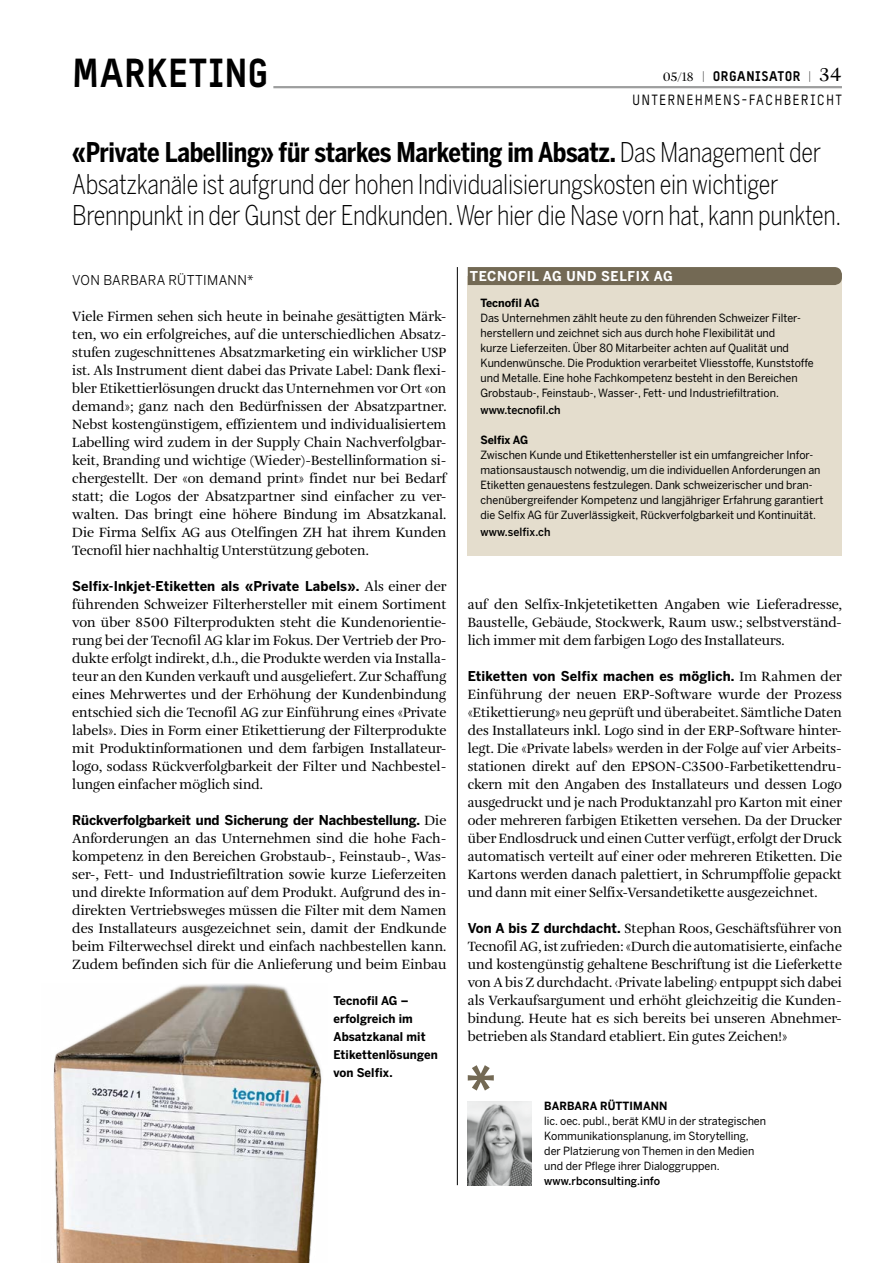
<style>
.page{position:relative;width:893px;height:1263px;background:#fff}
.page>*{position:absolute;margin:0;border:0;box-sizing:border-box;transform-origin:0 0}
.t1{font:900 39px "Typestar Pro";letter-spacing:.03em;color:#000;scale:.95 1}
.t2{font:300 27px/31.5px "Benton Sans Cond";letter-spacing:-.015em;color:#000;scale:.94 1}
.t3{font:15px "Typestar Pro";letter-spacing:.085em;color:#000;scale:.95 1}
.t4{font:13.8px/18px "Amalia Pro";color:#000;text-align:justify}
.t5{font:700 13.5px "Benton Sans";color:#000;scale:.96 1}
.t6{font:700 13.5px "Benton Sans";letter-spacing:.05em;color:#fff;scale:.95 1}
.t7{font:900 13.5px "Typestar Pro";letter-spacing:.035em;color:#000}
.t8{font:13.5px "Benton Sans";letter-spacing:.025em;color:#000;scale:.95 1}
.t9{font:700 12px/18px "Benton Sans";letter-spacing:.01em;color:#000;scale:.95 1}
.t10{font:11.25px/15px "Benton Sans";color:#000;scale:.95 1}
.t11{font:500 11.25px "Benton Sans";letter-spacing:.01em;color:#000;scale:.95 1}
.t12{font:700 11.25px "Benton Sans";color:#000;scale:.95 1}
.s1{font-family:"Amalia Pro";font-weight:400;font-size:12.75px}
.s2{font-family:"Amalia Pro";font-weight:400;font-size:19.5px}
.s3{font-weight:700}
.s4{font-family:"Amalia Pro";font-weight:400;font-size:13.8px}
.s5{font-family:"Benton Sans";font-weight:700;font-size:13.5px}
</style>
<div class="page">
<hr style="left:273px;top:86px;width:569px;height:2px;background:#9d9e9e">
<hr style="left:457px;top:267px;width:1px;height:918px;background:#000">
<div style="left:468px;top:276px;width:374px;height:279px;background:#e4ddcd"></div>
<div style="left:468px;top:267px;width:374px;height:18px;background:#736954"></div>
<img style="left:468px;top:1101px;width:63px;height:84px">
<svg style="left:468px;top:1065px;width:26px;height:25px"></svg>
<img style="left:53px;top:983px;width:269px;height:280px">
<h1 class="t1" style="left:72px;top:47px;width:208px">MARKETING</h1>
<p class="t7" style="left:663px;top:67px;width:181px"><span class="s1">05/18 |</span> ORGANISATOR <span class="s1">|</span> <span class="s2">34</span></p>
<p class="t3" style="left:632px;top:91px;width:222px">UNTERNEHMENS-FACHBERICHT</p>
<h2 class="t2" style="left:72px;top:137px;width:820px"><span class="s3">«Private Labelling» für starkes Marketing im Absatz.</span> Das Management der<br>Absatzkanäle ist aufgrund der hohen Individualisierungskosten ein wichtiger<br>Brennpunkt in der Gunst der Endkunden. Wer hier die Nase vorn hat, kann punkten.</h2>
<p class="t8" style="left:72px;top:272px;width:193px">VON BARBARA RÜTTIMANN*</p>
<p class="t4" style="left:72px;top:308px;width:376px">Viele Firmen sehen sich heute in beinahe gesättigten Märk&shy;ten, wo ein erfolgreiches, auf die unterschiedlichen Absatz&shy;stufen zugeschnittenes Absatzmarketing ein wirklicher USP ist. Als Instrument dient dabei das Private Label: Dank flexi&shy;bler Etikettierlösungen druckt das Unternehmen vor Ort «on demand»; ganz nach den Bedürfnissen der Absatzpartner.<br>Nebst kostengünstigem, effizientem und individualisiertem Labelling wird zudem in der Supply Chain Nachverfolgbar&shy;keit, Branding und wichtige (Wieder)-Bestellinformation si&shy;chergestellt. Der «on demand print» findet nur bei Bedarf statt; die Logos der Absatzpartner sind einfacher zu ver&shy;walten. Das bringt eine höhere Bindung im Absatzkanal.<br>Die Firma Selfix AG aus Otelfingen ZH hat ihrem Kunden Tecnofil hier nachhaltig Unterstützung geboten.</p>
<p class="t5" style="left:72px;top:578px;width:391px">Selfix-Inkjet-Etiketten als «Private Labels». <span class="s4">Als einer der</span></p>
<p class="t4" style="left:72px;top:596px;width:376px">führenden Schweizer Filterhersteller mit einem Sortiment von über 8500 Filterprodukten steht die Kundenorientie&shy;rung bei der Tecnofil AG klar im Fokus. Der Vertrieb der Pro&shy;dukte erfolgt indirekt, d.h., die Produkte werden via Installa&shy;teur an den Kunden verkauft und ausgeliefert. Zur Schaffung eines Mehrwertes und der Erhöhung der Kundenbindung entschied sich die Tecnofil AG zur Einführung eines «Private labels». Dies in Form einer Etikettierung der Filterprodukte mit Produktinformationen und dem farbigen Installateur&shy;logo, sodass Rückverfolgbarkeit der Filter und Nachbestel&shy;lungen einfacher möglich sind.</p>
<p class="t5" style="left:72px;top:812px;width:391px">Rückverfolgbarkeit und Sicherung der Nachbestellung. <span class="s4">Die</span></p>
<p class="t4" style="left:72px;top:830px;width:376px">Anforderungen an das Unternehmen sind die hohe Fach&shy;kompetenz in den Bereichen Grobstaub-, Feinstaub-, Was&shy;ser-, Fett- und Industriefiltration sowie kurze Lieferzeiten und direkte Information auf dem Produkt. Aufgrund des in&shy;direkten Vertriebsweges müssen die Filter mit dem Namen des Installateurs ausgezeichnet sein, damit der Endkunde beim Filterwechsel direkt und einfach nachbestellen kann.<br>Zudem befinden sich für die Anlieferung und beim Einbau</p>
<p class="t9" style="left:333px;top:992px;width:111px">Tecnofil AG – erfolgreich im<br>Absatzkanal mit<br>Etikettenlösungen von Selfix.</p>
<p class="t6" style="left:470px;top:268px;width:215px">TECNOFIL AG UND SELFIX AG</p>
<p class="t12" style="left:480px;top:297px;width:64px">Tecnofil AG</p>
<p class="t10" style="left:480px;top:311px;width:352px">Das Unternehmen zählt heute zu den führenden Schweizer Filter&shy;herstellern und zeichnet sich aus durch hohe Flexibilität und<br>kurze Lieferzeiten. Über 80 Mitarbeiter achten auf Qualität und Kundenwünsche. Die Produktion verarbeitet Vliesstoffe, Kunststoffe und Metalle. Eine hohe Fachkompetenz besteht in den Bereichen Grobstaub-, Feinstaub-, Wasser-, Fett- und Industriefiltration.</p>
<p class="t11" style="left:480px;top:404px;width:86px">www.tecnofil.ch</p>
<p class="t12" style="left:480px;top:434px;width:52px">Selfix AG</p>
<p class="t10" style="left:480px;top:448px;width:362px">Zwischen Kunde und Etikettenhersteller ist ein umfangreicher Infor&shy;mationsaustausch notwendig, um die individuellen Anforderungen an Etiketten genauestens festzulegen. Dank schweizerischer und bran&shy;chenübergreifender Kompetenz und langjähriger Erfahrung garantiert die Selfix AG für Zuverlässigkeit, Rückverfolgbarkeit und Kontinuität.</p>
<p class="t11" style="left:480px;top:526px;width:75px">www.selfix.ch</p>
<p class="t4" style="left:468px;top:596px;width:376px">auf den Selfix-Inkjetetiketten Angaben wie Lieferadresse, Baustelle, Gebäude, Stockwerk, Raum usw.; selbstverständ&shy;lich immer mit dem farbigen Logo des Installateurs.</p>
<p class="t5" style="left:468px;top:668px;width:391px">Etiketten von Selfix machen es möglich. <span class="s4">Im Rahmen der</span></p>
<p class="t4" style="left:468px;top:686px;width:376px">Einführung der neuen ERP-Software wurde der Prozess «Etikettierung» neu geprüft und überabeitet. Sämtliche Daten des Installateurs inkl. Logo sind in der ERP-Software hinter&shy;legt. Die «Private labels» werden in der Folge auf vier Arbeits&shy;stationen direkt auf den EPSON-C3500-Farbetikettendru&shy;ckern mit den Angaben des Installateurs und dessen Logo ausgedruckt und je nach Produktanzahl pro Karton mit einer oder mehreren farbigen Etiketten versehen. Da der Drucker über Endlosdruck und einen Cutter verfügt, erfolgt der Druck automatisch verteilt auf einer oder mehreren Etiketten. Die Kartons werden danach palettiert, in Schrumpffolie gepackt und dann mit einer Selfix-Versandetikette ausgezeichnet.</p>
<p class="t4" style="left:468px;top:920px;width:376px"><span class="s5">Von A bis Z durchdacht.</span> Stephan Roos, Geschäftsführer von Tecnofil AG, ist zufrieden: «Durch die automatisierte, einfache und kostengünstig gehaltene Beschriftung ist die Lieferkette von A bis Z durchdacht. ‹Private labeling› entpuppt sich dabei als Verkaufsargument und erhöht gleichzeitig die Kunden&shy;bindung. Heute hat es sich bereits bei unseren Abnehmer&shy;betrieben als Standard etabliert. Ein gutes Zeichen!»</p>
<p class="t12" style="left:544px;top:1099px;width:131px">BARBARA RÜTTIMANN</p>
<p class="t10" style="left:544px;top:1114px;width:235px">lic. oec. publ., berät KMU in der strategischen Kommunikationsplanung, im Storytelling, der Platzierung von Themen in den Medien und der Pflege ihrer Dialoggruppen.</p>
<p class="t11" style="left:544px;top:1174px;width:123px">www.rbconsulting.info</p>
</div>
